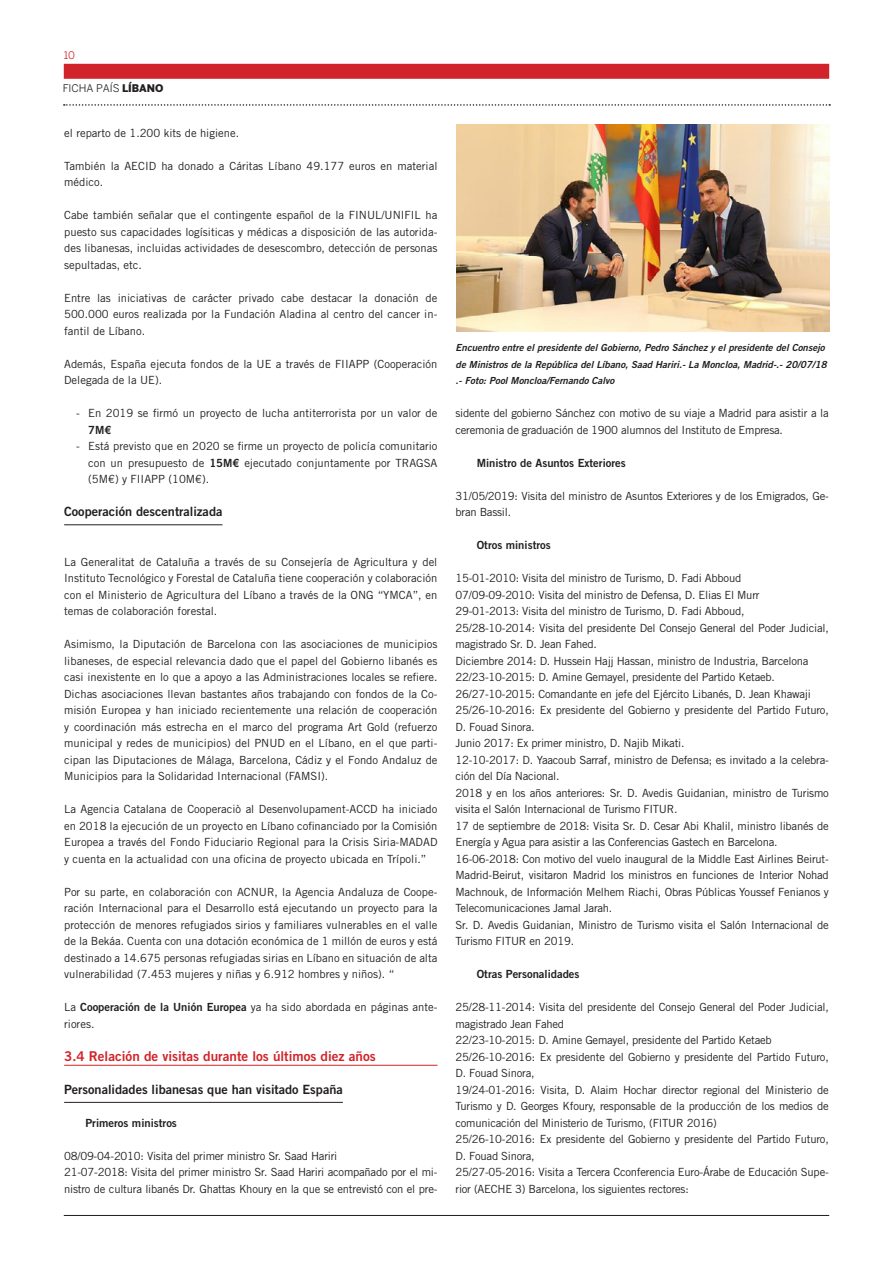
<style>
.page{position:relative;width:893px;height:1263px;background:#fff}
.page>*{position:absolute;margin:0;border:0;box-sizing:border-box;transform-origin:0 0}
.TITULO_2º_NIVEL{font:13.5px "Trade Gothic LT Std Bd 2";color:#d1232a}
.TITULO_3º_NIVEL{font:12.75px "Trade Gothic LT Std Bd 2";color:#231f20}
.TEXTO_NORMAL{font:11.25px/16.5px "Trade Gothic LT Std";letter-spacing:-.02em;color:#231f20}
.TEXTO_NORMAL-2{font:11.25px/16.5px "Trade Gothic LT Std";color:#231f20}
.TITULO_4º_NIVEL{font:11.25px "Trade Gothic LT Std Bd 2";color:#231f20}
.t1{font:10.5px "Benton Sans";color:#231f20}
.t2{font:10.5px "Benton Sans";color:#d1232a}
.TEXTO_PIE_DE_FOTO{font:9.75px/16.5px "Trade Gothic LT Std Bd 2 Obl";color:#231f20}
.s1{font-weight:900}
.s2{font-family:"Trade Gothic LT Std Bd 2"}
</style>
<div class="page">
<div style="left:64px;top:64px;width:765px;height:15px;background:#d1232a"></div>
<hr style="left:64px;top:1215px;width:765px;height:1px;background:#231f20">
<svg style="left:64px;top:104px;width:766px;height:2px"></svg>
<hr style="left:64px;top:524px;width:158px;height:1px;background:#231f20">
<hr style="left:64px;top:1065px;width:373px;height:1px;background:#d1232a">
<hr style="left:64px;top:1102px;width:279px;height:1px;background:#231f20">
<img style="left:457px;top:124px;width:373px;height:207px">
<p class="t2" style="left:64px;top:49px;width:13px">10</p>
<p class="t1" style="left:63px;top:82px;width:102px">FICHA PAÍS <span class="s1">LÍBANO</span></p>
<p class="TEXTO_NORMAL-2" style="left:64px;top:124px;width:176px">el reparto de 1.200 kits de higiene.</p>
<p class="TEXTO_NORMAL-2" style="left:64px;top:157px;width:375px">También la AECID ha donado a Cáritas Líbano 49.177 euros en material médico.</p>
<p class="TEXTO_NORMAL" style="left:64px;top:207px;width:375px;text-align:justify">Cabe también señalar que el contingente español de la FINUL/UNIFIL ha puesto sus capacidades logísiticas y médicas a disposición de las autorida&shy;des libanesas, incluidas actividades de desescombro, detección de personas sepultadas, etc.</p>
<p class="TEXTO_NORMAL" style="left:64px;top:289px;width:375px;text-align:justify">Entre las iniciativas de carácter privado cabe destacar la donación de 500.000 euros realizada por la Fundación Aladina al centro del cancer in&shy;fantil de Líbano.</p>
<p class="TEXTO_NORMAL-2" style="left:64px;top:355px;width:375px">Además, España ejecuta fondos de la UE a través de FIIAPP (Cooperación<br>Delegada de la UE).</p>
<p class="TEXTO_NORMAL-2" style="left:88px;top:405px;width:351px;text-indent:-12px">- En 2019 se firmó un proyecto de lucha antiterrorista por un valor de<br><span class="s2">7M€</span></p>
<p class="TEXTO_NORMAL" style="left:88px;top:438px;width:351px;text-align:justify;text-indent:-12px">- Está previsto que en 2020 se firme un proyecto de policía comunitario con un presupuesto de <span class="s2">15M€</span> ejecutado conjuntamente por TRAGSA (5M€) y FIIAPP (10M€).</p>
<p class="TITULO_3º_NIVEL" style="left:64px;top:504px;width:160px">Cooperación descentralizada</p>
<p class="TEXTO_NORMAL" style="left:64px;top:553px;width:375px;text-align:justify">La Generalitat de Cataluña a través de su Consejería de Agricultura y del Instituto Tecnológico y Forestal de Cataluña tiene cooperación y colaboración con el Ministerio de Agricultura del Líbano a través de la ONG “YMCA”, en temas de colaboración forestal.</p>
<p class="TEXTO_NORMAL" style="left:64px;top:636px;width:375px;text-align:justify">Asimismo, la Diputación de Barcelona con las asociaciones de municipios libaneses, de especial relevancia dado que el papel del Gobierno libanés es casi inexistente en lo que a apoyo a las Administraciones locales se refiere.<br>Dichas asociaciones llevan bastantes años trabajando con fondos de la Co&shy;misión Europea y han iniciado recientemente una relación de cooperación y coordinación más estrecha en el marco del programa Art Gold (refuerzo municipal y redes de municipios) del PNUD en el Líbano, en el que parti&shy;cipan las Diputaciones de Málaga, Barcelona, Cádiz y el Fondo Andaluz de Municipios para la Solidaridad Internacional (FAMSI).</p>
<p class="TEXTO_NORMAL" style="left:64px;top:801px;width:375px;text-align:justify">La Agencia Catalana de Cooperaciò al Desenvolupament-ACCD ha iniciado en 2018 la ejecución de un proyecto en Líbano cofinanciado por la Comisión Europea a través del Fondo Fiduciario Regional para la Crisis Siria-MADAD y cuenta en la actualidad con una oficina de proyecto ubicada en Trípoli.”</p>
<p class="TEXTO_NORMAL" style="left:64px;top:883px;width:375px;text-align:justify">Por su parte, en colaboración con ACNUR, la Agencia Andaluza de Coope&shy;ración Internacional para el Desarrollo está ejecutando un proyecto para la protección de menores refugiados sirios y familiares vulnerables en el valle de la Bekáa. Cuenta con una dotación económica de 1 millón de euros y está destinado a 14.675 personas refugiadas sirias en Líbano en situación de alta vulnerabilidad (7.453 mujeres y niñas y 6.912 hombres y niños). “</p>
<p class="TEXTO_NORMAL-2" style="left:64px;top:999px;width:375px">La <span class="s2">Cooperación de la Unión Europea</span> ya ha sido abordada en páginas ante&shy;riores.</p>
<p class="TITULO_2º_NIVEL" style="left:64px;top:1047px;width:313px">3.4 Relación de visitas durante los últimos diez años</p>
<p class="TITULO_3º_NIVEL" style="left:64px;top:1081px;width:280px">Personalidades libanesas que han visitado España</p>
<p class="TITULO_4º_NIVEL" style="left:85px;top:1116px;width:93px">Primeros ministros</p>
<p class="TEXTO_NORMAL" style="left:64px;top:1147px;width:275px">08/09-04-2010: Visita del primer ministro Sr. Saad Hariri</p>
<p class="TEXTO_NORMAL" style="left:64px;top:1164px;width:375px">21-07-2018: Visita del primer ministro Sr. Saad Hariri acompañado por el mi&shy;nistro de cultura libanés Dr. Ghattas Khoury en la que se entrevistó con el pre-</p>
<p class="TEXTO_PIE_DE_FOTO" style="left:456px;top:339px;width:372px">Encuentro entre el presidente del Gobierno, Pedro Sánchez y el presidente del Consejo de Ministros de la República del Líbano, Saad Hariri.- La Moncloa, Madrid-.- 20/07/18 .- Foto: Pool Moncloa/Fernando Calvo</p>
<p class="TEXTO_NORMAL" style="left:455px;top:405px;width:375px">sidente del gobierno Sánchez con motivo de su viaje a Madrid para asistir a la ceremonia de graduación de 1900 alumnos del Instituto de Empresa.</p>
<p class="TITULO_4º_NIVEL" style="left:477px;top:456px;width:151px">Ministro de Asuntos Exteriores</p>
<p class="TEXTO_NORMAL" style="left:455px;top:487px;width:375px">31/05/2019: Visita del ministro de Asuntos Exteriores y de los Emigrados, Ge&shy;bran Bassil.</p>
<p class="TITULO_4º_NIVEL" style="left:477px;top:538px;width:76px">Otros ministros</p>
<p class="TEXTO_NORMAL" style="left:455px;top:570px;width:287px">15-01-2010: Visita del ministro de Turismo, D. Fadi Abboud</p>
<p class="TEXTO_NORMAL" style="left:455px;top:586px;width:306px">07/09-09-2010: Visita del ministro de Defensa, D. Elias El Murr</p>
<p class="TEXTO_NORMAL" style="left:455px;top:603px;width:290px">29-01-2013: Visita del ministro de Turismo, D. Fadi Abboud,</p>
<p class="TEXTO_NORMAL" style="left:455px;top:619px;width:375px">25/28-10-2014: Visita del presidente Del Consejo General del Poder Judicial, magistrado Sr. D. Jean Fahed.</p>
<p class="TEXTO_NORMAL" style="left:455px;top:652px;width:355px">Diciembre 2014: D. Hussein Hajj Hassan, ministro de Industria, Barcelona</p>
<p class="TEXTO_NORMAL" style="left:455px;top:669px;width:321px">22/23-10-2015: D. Amine Gemayel, presidente del Partido Ketaeb.</p>
<p class="TEXTO_NORMAL" style="left:455px;top:685px;width:357px">26/27-10-2015: Comandante en jefe del Ejército Libanés, D. Jean Khawaji</p>
<p class="TEXTO_NORMAL" style="left:455px;top:702px;width:375px">25/26-10-2016: Ex presidente del Gobierno y presidente del Partido Futuro,<br>D. Fouad Sinora.</p>
<p class="TEXTO_NORMAL" style="left:455px;top:735px;width:231px">Junio 2017: Ex primer ministro, D. Najib Mikati.</p>
<p class="TEXTO_NORMAL" style="left:455px;top:751px;width:375px">12-10-2017: D. Yaacoub Sarraf, ministro de Defensa; es invitado a la celebra&shy;ción del Día Nacional.</p>
<p class="TEXTO_NORMAL" style="left:455px;top:784px;width:375px">2018 y en los años anteriores: Sr. D. Avedis Guidanian, ministro de Turismo visita el Salón Internacional de Turismo FITUR.</p>
<p class="TEXTO_NORMAL" style="left:455px;top:817px;width:375px">17 de septiembre de 2018: Visita Sr. D. Cesar Abi Khalil, ministro libanés de<br>Energía y Agua para asistir a las Conferencias Gastech en Barcelona.</p>
<p class="TEXTO_NORMAL" style="left:455px;top:850px;width:375px;text-align:justify">16-06-2018: Con motivo del vuelo inaugural de la Middle East Airlines Beirut-Madrid-Beirut, visitaron Madrid los ministros en funciones de Interior Nohad Machnouk, de Información Melhem Riachi, Obras Públicas Youssef Fenianos y Telecomunicaciones Jamal Jarah.</p>
<p class="TEXTO_NORMAL" style="left:455px;top:916px;width:375px">Sr. D. Avedis Guidanian, Ministro de Turismo visita el Salón Internacional de<br>Turismo FITUR en 2019.</p>
<p class="TITULO_4º_NIVEL" style="left:477px;top:967px;width:104px">Otras Personalidades</p>
<p class="TEXTO_NORMAL" style="left:455px;top:999px;width:375px">25/28-11-2014: Visita del presidente del Consejo General del Poder Judicial, magistrado Jean Fahed</p>
<p class="TEXTO_NORMAL" style="left:455px;top:1032px;width:318px">22/23-10-2015: D. Amine Gemayel, presidente del Partido Ketaeb</p>
<p class="TEXTO_NORMAL" style="left:455px;top:1048px;width:375px">25/26-10-2016: Ex presidente del Gobierno y presidente del Partido Futuro,<br>D. Fouad Sinora,</p>
<p class="TEXTO_NORMAL" style="left:455px;top:1081px;width:375px;text-align:justify">19/24-01-2016: Visita, D. Alaim Hochar director regional del Ministerio de Turismo y D. Georges Kfoury, responsable de la producción de los medios de comunicación del Ministerio de Turismo, (FITUR 2016)</p>
<p class="TEXTO_NORMAL" style="left:455px;top:1131px;width:375px">25/26-10-2016: Ex presidente del Gobierno y presidente del Partido Futuro,<br>D. Fouad Sinora,</p>
<p class="TEXTO_NORMAL" style="left:455px;top:1164px;width:375px">25/27-05-2016: Visita a Tercera Cconferencia Euro-Árabe de Educación Supe&shy;rior (AECHE 3) Barcelona, los siguientes rectores:</p>
</div>
